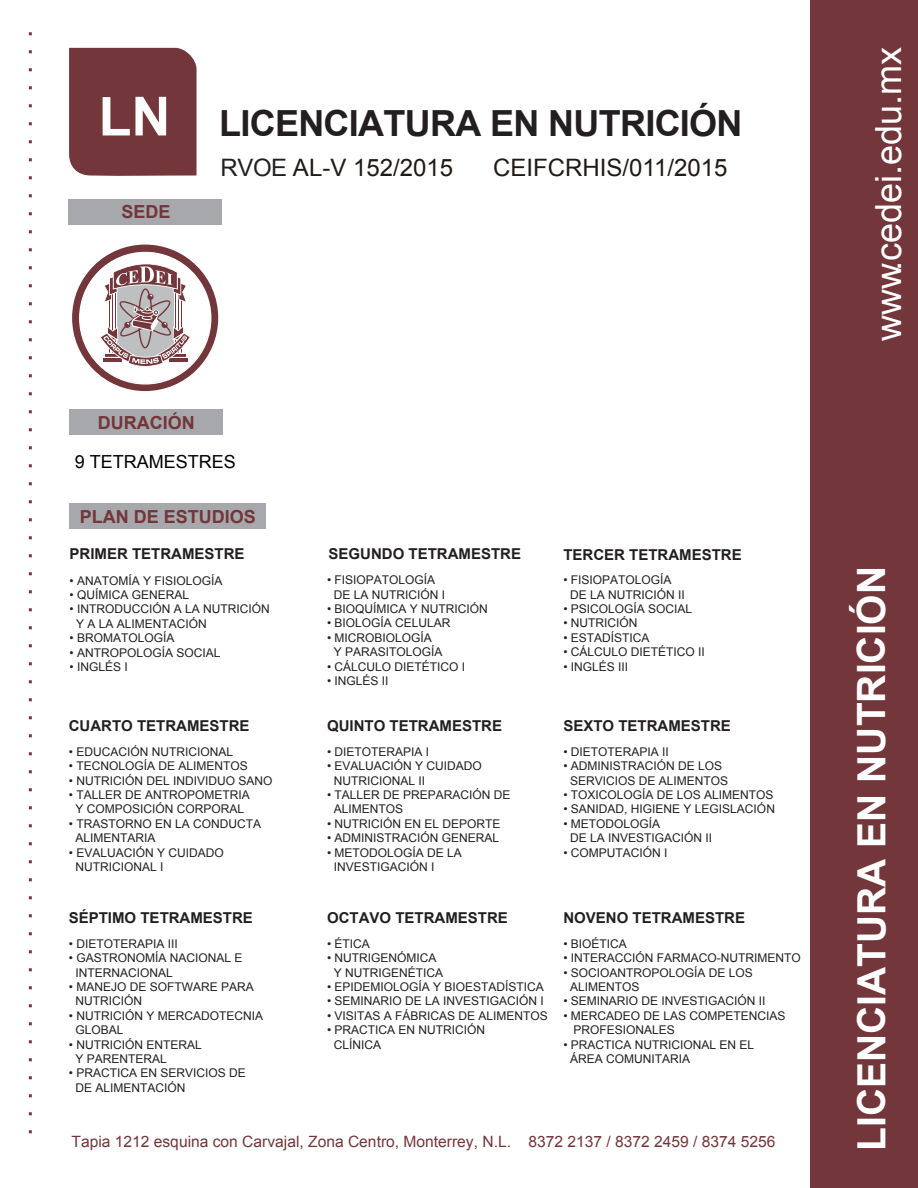
<style>
.page{position:relative;width:918px;height:1188px;background:#fff}
.page>*{position:absolute;margin:0;border:0;box-sizing:border-box;transform-origin:0 0}
.t1{font:700 54px "Arial";color:#fff}
.t2{font:700 39px "Arial";color:#fff}
.t3{font:700 36px "Arial";letter-spacing:-.02em;color:#231f20}
.t4{font:36px "Arial";color:#fff}
.t5{font:24px "Arial";color:#211915}
.t6{font:700 18px "Arial";color:#73363a}
.t7{font:18px "Arial";color:#000}
.t8{font:15.6px "Arial";color:#73363a}
.t9{font:700 15px "Arial";color:#231f20}
.t10{font:12px/14.4px "Arial";color:#231f20}
.s1{color:#231f20}
</style>
<div class="page">
<div style="left:810px;top:0;width:108px;height:1188px;background:#73363a"></div>
<div style="left:69px;top:48px;width:128px;height:128px;background:#73363a"></div>
<svg style="left:29px;top:32px;width:3px;height:1102px"></svg>
<div style="left:69px;top:199px;width:153px;height:26px;background:#a6a8ab"></div>
<div style="left:69px;top:410px;width:153px;height:25px;background:#a6a8ab"></div>
<div style="left:69px;top:503px;width:197px;height:26px;background:#a6a8ab"></div>
<svg style="left:72px;top:245px;width:146px;height:146px"></svg>
<h1 class="t1" style="left:98px;top:78px;width:73px">LN</h1>
<h3 class="t6" style="left:121px;top:199px;width:51px">SEDE</h3>
<h3 class="t3" style="left:219px;top:98px;width:525px">LICENCIATURA EN NUTRICIÓN</h3>
<h3 class="t5" style="left:221px;top:151px;width:234px"><span class="s1">RVOE</span> AL-V 152/2015</h3>
<h3 class="t5" style="left:493px;top:151px;width:236px">CEIFCRHIS/011/2015</h3>
<h3 class="t6" style="left:98px;top:410px;width:98px">DURACIÓN</h3>
<h3 class="t7" style="left:75px;top:449px;width:163px">9 TETRAMESTRES</h3>
<h3 class="t6" style="left:80px;top:504px;width:178px">PLAN DE ESTUDIOS</h3>
<p class="t9" style="left:70px;top:544px;width:177px">PRIMER TETRAMESTRE</p>
<p class="t10" style="left:70px;top:573px;width:154px">• ANATOMÍA Y FISIOLOGÍA</p>
<p class="t10" style="left:70px;top:587px;width:121px">• QUÍMICA GENERAL</p>
<p class="t10" style="left:76px;top:602px;width:195px;text-indent:-7px">• INTRODUCCIÓN A LA NUTRICIÓN<br>Y A LA ALIMENTACIÓN</p>
<p class="t10" style="left:70px;top:631px;width:106px">• BROMATOLOGÍA</p>
<p class="t10" style="left:70px;top:645px;width:152px">• ANTROPOLOGÍA SOCIAL</p>
<p class="t10" style="left:70px;top:659px;width:60px">• INGLÉS I</p>
<p class="t9" style="left:69px;top:715px;width:182px">CUARTO TETRAMESTRE</p>
<p class="t10" style="left:69px;top:744px;width:166px">• EDUCACIÓN NUTRICIONAL</p>
<p class="t10" style="left:69px;top:759px;width:180px">• TECNOLOGÍA DE ALIMENTOS</p>
<p class="t10" style="left:69px;top:773px;width:205px">• NUTRICIÓN DEL INDIVIDUO SANO</p>
<p class="t10" style="left:69px;top:788px;width:182px;text-align:center">• TALLER DE ANTROPOMETRIA<br>Y COMPOSICIÓN CORPORAL</p>
<p class="t10" style="left:75px;top:816px;width:187px;text-indent:-7px">• TRASTORNO EN LA CONDUCTA<br>ALIMENTARIA</p>
<p class="t10" style="left:75px;top:845px;width:150px;text-indent:-7px">• EVALUACIÓN Y CUIDADO<br>NUTRICIONAL I</p>
<p class="t9" style="left:69px;top:907px;width:186px">SÉPTIMO TETRAMESTRE</p>
<p class="t10" style="left:69px;top:936px;width:110px">• DIETOTERAPIA III</p>
<p class="t10" style="left:75px;top:951px;width:168px;text-indent:-7px">• GASTRONOMÍA NACIONAL E<br>INTERNACIONAL</p>
<p class="t10" style="left:75px;top:980px;width:180px;text-indent:-7px">• MANEJO DE SOFTWARE PARA<br>NUTRICIÓN</p>
<p class="t10" style="left:75px;top:1008px;width:189px;text-indent:-7px">• NUTRICIÓN Y MERCADOTECNIA<br>GLOBAL</p>
<p class="t10" style="left:75px;top:1037px;width:128px;text-indent:-7px">• NUTRICIÓN ENTERAL<br>Y PARENTERAL</p>
<p class="t10" style="left:75px;top:1066px;width:172px;text-indent:-7px">• PRACTICA EN SERVICIOS DE<br>DE ALIMENTACIÓN</p>
<p class="t9" style="left:329px;top:544px;width:194px">SEGUNDO TETRAMESTRE</p>
<p class="t9" style="left:563px;top:545px;width:180px">TERCER TETRAMESTRE</p>
<p class="t10" style="left:334px;top:573px;width:113px;text-indent:-7px">• FISIOPATOLOGÍA<br>DE LA NUTRICIÓN I</p>
<p class="t10" style="left:327px;top:601px;width:162px">• BIOQUÍMICA Y NUTRICIÓN</p>
<p class="t10" style="left:327px;top:616px;width:125px">• BIOLOGÍA CELULAR</p>
<p class="t10" style="left:334px;top:630px;width:110px;text-indent:-7px">• MICROBIOLOGÍA<br>Y PARASITOLOGÍA</p>
<p class="t10" style="left:327px;top:659px;width:140px">• CÁLCULO DIETÉTICO I</p>
<p class="t10" style="left:327px;top:673px;width:63px">• INGLÉS II</p>
<p class="t9" style="left:327px;top:715px;width:177px">QUINTO TETRAMESTRE</p>
<p class="t10" style="left:327px;top:744px;width:104px">• DIETOTERAPIA I</p>
<p class="t10" style="left:334px;top:759px;width:150px;text-indent:-7px">• EVALUACIÓN Y CUIDADO<br>NUTRICIONAL II</p>
<p class="t10" style="left:334px;top:788px;width:178px;text-indent:-7px">• TALLER DE PREPARACIÓN DE<br>ALIMENTOS</p>
<p class="t10" style="left:327px;top:816px;width:175px">• NUTRICIÓN EN EL DEPORTE</p>
<p class="t10" style="left:327px;top:831px;width:174px">• ADMINISTRACIÓN GENERAL</p>
<p class="t10" style="left:334px;top:845px;width:130px;text-indent:-7px">• METODOLOGÍA DE LA<br>INVESTIGACIÓN I</p>
<p class="t9" style="left:327px;top:907px;width:182px">OCTAVO TETRAMESTRE</p>
<p class="t10" style="left:327px;top:936px;width:44px">• ÉTICA</p>
<p class="t10" style="left:327px;top:951px;width:118px;text-align:center">• NUTRIGENÓMICA<br>Y NUTRIGENÉTICA</p>
<p class="t10" style="left:327px;top:980px;width:218px">• EPIDEMIOLOGÍA Y BIOESTADÍSTICA</p>
<p class="t10" style="left:327px;top:994px;width:218px">• SEMINARIO DE LA INVESTIGACIÓN I</p>
<p class="t10" style="left:327px;top:1008px;width:222px">• VISITAS A FÁBRICAS DE ALIMENTOS</p>
<p class="t10" style="left:334px;top:1023px;width:153px;text-indent:-7px">• PRACTICA EN NUTRICIÓN<br>CLÍNICA</p>
<p class="t10" style="left:570px;top:573px;width:116px;text-indent:-7px">• FISIOPATOLOGÍA<br>DE LA NUTRICIÓN II</p>
<p class="t10" style="left:563px;top:601px;width:130px">• PSICOLOGÍA SOCIAL</p>
<p class="t10" style="left:563px;top:616px;width:76px">• NUTRICIÓN</p>
<p class="t10" style="left:563px;top:630px;width:88px">• ESTADÍSTICA</p>
<p class="t10" style="left:563px;top:645px;width:143px">• CÁLCULO DIETÉTICO II</p>
<p class="t10" style="left:563px;top:659px;width:66px">• INGLÉS III</p>
<p class="t9" style="left:563px;top:715px;width:169px">SEXTO TETRAMESTRE</p>
<p class="t10" style="left:563px;top:744px;width:107px">• DIETOTERAPIA II</p>
<p class="t10" style="left:563px;top:759px;width:166px;text-align:center">• ADMINISTRACIÓN DE LOS<br>SERVICIOS DE ALIMENTOS</p>
<p class="t10" style="left:563px;top:788px;width:212px">• TOXICOLOGÍA DE LOS ALIMENTOS</p>
<p class="t10" style="left:563px;top:802px;width:213px">• SANIDAD, HIGIENE Y LEGISLACIÓN</p>
<p class="t10" style="left:570px;top:816px;width:144px;text-indent:-7px">• METODOLOGÍA<br>DE LA INVESTIGACIÓN II</p>
<p class="t10" style="left:563px;top:845px;width:106px">• COMPUTACIÓN I</p>
<p class="t9" style="left:563px;top:907px;width:183px">NOVENO TETRAMESTRE</p>
<p class="t10" style="left:563px;top:936px;width:65px">• BIOÉTICA</p>
<p class="t10" style="left:563px;top:951px;width:239px">• INTERACCIÓN FARMACO-NUTRIMENTO</p>
<p class="t10" style="left:570px;top:965px;width:184px;text-indent:-7px">• SOCIOANTROPOLOGÍA DE LOS<br>ALIMENTOS</p>
<p class="t10" style="left:563px;top:994px;width:204px">• SEMINARIO DE INVESTIGACIÓN II</p>
<p class="t10" style="left:573px;top:1008px;width:214px;text-indent:-10px">• MERCADEO DE LAS COMPETENCIAS<br>PROFESIONALES</p>
<p class="t10" style="left:570px;top:1037px;width:186px;text-indent:-7px">• PRACTICA NUTRICIONAL EN EL<br>ÁREA COMUNITARIA</p>
<h3 class="t8" style="left:71px;top:1131px;width:706px">Tapia 1212 esquina con Carvajal, Zona Centro, Monterrey, N.L. 8372 2137 / 8372 2459 / 8374 5256</h3>
<h3 class="t4" style="left:864px;top:271px;width:226px;rotate:-90deg">m. ude . i edec . x</h3>
<h3 class="t4" style="left:864px;top:341px;width:80px;rotate:-90deg">www</h3>
<h2 class="t2" style="left:844px;top:1151px;width:586px;rotate:-90deg">LICENCIATURA EN NUTRICIÓN</h2>
</div>
